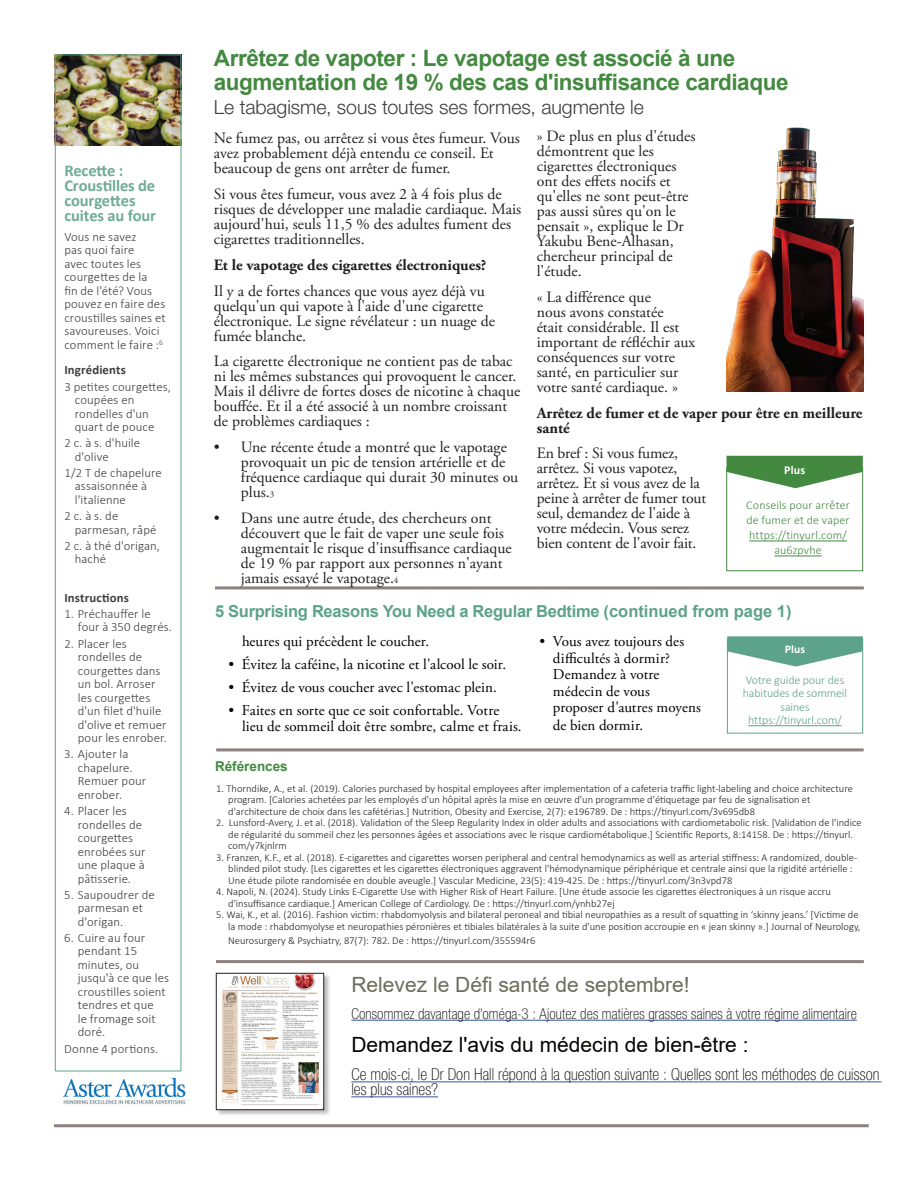
<style>
.page{position:relative;width:918px;height:1188px;background:#fff}
.page>*{position:absolute;margin:0;border:0;box-sizing:border-box;transform-origin:0 0}
.t1{font:700 22.5px/24px "Arial";letter-spacing:-.02em;color:#438940}
.t2{font:21px "Arial";color:#040503}
.t3{font:21px "Arial";color:#6d6c5c}
.t4{font:300 19.5px "Helvetica Neue LT Std";color:#3e3e3f}
.t5{font:100 condensed 16.5px/15px "Helvetica Neue LT Std";letter-spacing:.005em;color:#040503}
.t6{font:700 16.5px "Arial";letter-spacing:-.02em;color:#5da28a}
.t7{font:700 16.5px/15px "Calibri";letter-spacing:-.01em;color:#6fab95}
.t8{font:15.75px/15px "Adobe Garamond Pro";color:#231f20}
.t9{font:700 15.75px/15px "Adobe Garamond Pro";color:#231f20}
.t10{font:15px/16.5px "Adobe Garamond Pro";color:#000}
.t11{font:100 condensed 15px "Helvetica Neue LT Std";letter-spacing:.005em;color:#040503}
.t12{font:700 13.5px "Arial";color:#438940}
.t13{font:300 12.75px/13.5px "Calibri";letter-spacing:.01em;color:#3e3e3f}
.t14{font:700 12.75px "Calibri";letter-spacing:.01em;color:#3e3e3f}
.t15{font:300 12px/15px "Calibri";letter-spacing:.01em;color:#438940;text-align:center}
.t16{font:300 12px/13.5px "Calibri";letter-spacing:-.01em;color:#5da28a;text-align:center}
.t17{font:700 12px "Calibri";color:#fff}
.t18{font:700 11.7px "Calibri";color:#fff}
.t19{font:300 10.5px/11.6px "Calibri";color:#231f20}
.s1{font-size:9px}
</style>
<div class="page">
<div style="left:216px;top:973px;width:115px;height:143px;background:#231f20;opacity:.3"></div>
<img style="left:218px;top:975px;width:104px;height:133px">
<div style="left:216px;top:973px;width:108px;height:137px;border:1px solid #231f20"></div>
<hr style="left:351px;top:1020px;width:506px;height:1px;background:#3853a3">
<hr style="left:351px;top:1081px;width:530px;height:1px;background:#3853a3">
<hr style="left:351px;top:1096px;width:87px;height:1px;background:#3853a3">
<hr style="left:54px;top:1124px;width:815px;height:3px;background:#8e807c">
<img style="left:63px;top:1077px;width:123px;height:27px">
<svg style="left:54px;top:54px;width:128px;height:1018px"></svg>
<hr style="left:216px;top:748px;width:648px;height:3px;background:#8e807c">
<hr style="left:215px;top:586px;width:649px;height:3px;background:#8e807c">
<hr style="left:216px;top:960px;width:648px;height:3px;background:#8e807c">
<hr style="left:748px;top:725px;width:94px;height:1px;background:#5da28a">
<div style="left:727px;top:639px;width:136px;height:94px;border:1px solid #5da28a"></div>
<svg style="left:727px;top:636px;width:136px;height:31px"></svg>
<hr style="left:749px;top:541px;width:98px;height:1px;background:#438940">
<hr style="left:774px;top:556px;width:48px;height:1px;background:#438940">
<div style="left:727px;top:468px;width:136px;height:103px;border:1px solid #438940"></div>
<svg style="left:727px;top:456px;width:136px;height:32px"></svg>
<img style="left:727px;top:127px;width:136px;height:265px">
<h3 class="t7" style="left:64px;top:162px;width:93px">Recette :<br>Croustilles de courgettes cuites au four</h3>
<p class="t13" style="left:64px;top:230px;width:103px">Vous ne savez<br>pas quoi faire<br>avec toutes les courgettes de la<br>fin de l'été? Vous pouvez en faire des croustilles saines et savoureuses. Voici comment le faire :<sup>6</sup></p>
<p class="t14" style="left:64px;top:361px;width:63px">Ingrédients</p>
<p class="t13" style="left:75px;top:379px;width:98px;text-indent:-11px">3 petites courgettes, coupées en rondelles d'un quart de pouce</p>
<p class="t13" style="left:75px;top:436px;width:67px;text-indent:-11px">2 c. à s. d'huile d'olive</p>
<p class="t13" style="left:75px;top:466px;width:89px;text-indent:-11px">1/2 T de chapelure assaisonnée à l'italienne</p>
<p class="t13" style="left:75px;top:509px;width:83px;text-indent:-11px">2 c. à s. de parmesan, râpé</p>
<p class="t13" style="left:75px;top:539px;width:87px;text-indent:-11px">2 c. à thé d'origan, haché</p>
<p class="t14" style="left:64px;top:588px;width:66px">Instructions</p>
<p class="t13" style="left:78px;top:607px;width:96px;text-indent:-14px">1. Préchauffer le four à 350 degrés.</p>
<p class="t13" style="left:78px;top:636px;width:91px;text-indent:-13px">2. Placer les rondelles de courgettes dans un bol. Arroser les courgettes d'un filet d'huile d'olive et remuer pour les enrober.</p>
<p class="t13" style="left:78px;top:747px;width:70px;text-indent:-14px">3. Ajouter la chapelure.<br>Remuer pour enrober.</p>
<p class="t13" style="left:78px;top:804px;width:69px;text-indent:-13px">4. Placer les rondelles de courgettes enrobées sur une plaque à pâtisserie.</p>
<p class="t13" style="left:78px;top:888px;width:78px;text-indent:-14px">5. Saupoudrer de parmesan et d'origan.</p>
<p class="t13" style="left:78px;top:931px;width:93px;text-indent:-14px">6. Cuire au four pendant 15 minutes, ou jusqu'à ce que les croustilles soient tendres et que<br>le fromage soit doré.</p>
<p class="t13" style="left:64px;top:1042px;width:95px">Donne 4 portions.</p>
<h1 class="t1" style="left:214px;top:46px;width:576px">Arrêtez de vapoter : Le vapotage est associé à une augmentation de 19 % des cas d'insuffisance cardiaque</h1>
<h3 class="t4" style="left:214px;top:95px;width:432px">Le tabagisme, sous toutes ses formes, augmente le</h3>
<h3 class="t8" style="left:537px;top:129px;width:160px">» De plus en plus d'études démontrent que les cigarettes électroniques ont des effets nocifs et qu'elles ne sont peut-être pas aussi sûres qu'on le pensait », explique le Dr<br>Yakubu Bene-Alhasan, chercheur principal de l'étude.</h3>
<h3 class="t8" style="left:537px;top:290px;width:160px">« La différence que<br>nous avons constatée<br>était considérable. Il est important de réfléchir aux conséquences sur votre santé, en particulier sur votre santé cardiaque. »</h3>
<h3 class="t9" style="left:537px;top:405px;width:327px">Arrêtez de fumer et de vaper pour être en meilleure santé</h3>
<h3 class="t8" style="left:537px;top:446px;width:171px">En bref : Si vous fumez, arrêtez. Si vous vapotez, arrêtez. Et si vous avez de la peine à arrêter de fumer tout seul, demandez de l'aide à votre médecin. Vous serez bien content de l'avoir fait.</h3>
<h3 class="t8" style="left:214px;top:131px;width:308px">Ne fumez pas, ou arrêtez si vous êtes fumeur. Vous avez probablement déjà entendu ce conseil. Et beaucoup de gens ont arrêter de fumer.</h3>
<h3 class="t8" style="left:214px;top:187px;width:309px">Si vous êtes fumeur, vous avez 2 à 4 fois plus de risques de développer une maladie cardiaque. Mais aujourd'hui, seuls 11,5 % des adultes fument des cigarettes traditionnelles.</h3>
<h3 class="t9" style="left:214px;top:258px;width:274px">Et le vapotage des cigarettes électroniques?</h3>
<h3 class="t8" style="left:214px;top:284px;width:283px">Il y a de fortes chances que vous ayez déjà vu quelqu'un qui vapote à l'aide d'une cigarette électronique. Le signe révélateur : un nuage de fumée blanche.</h3>
<h3 class="t8" style="left:214px;top:354px;width:308px">La cigarette électronique ne contient pas de tabac ni les mêmes substances qui provoquent le cancer.<br>Mais il délivre de fortes doses de nicotine à chaque bouffée. Et il a été associé à un nombre croissant de problèmes cardiaques :</h3>
<h3 class="t8" style="left:241px;top:440px;width:279px;text-indent:-27px">• Une récente étude a montré que le vapotage provoquait un pic de tension artérielle et de fréquence cardiaque qui durait 30 minutes ou plus.<span class="s1">3</span></h3>
<h3 class="t8" style="left:241px;top:511px;width:272px;text-indent:-27px">• Dans une autre étude, des chercheurs ont découvert que le fait de vaper une seule fois augmentait le risque d'insuffisance cardiaque de 19 % par rapport aux personnes n'ayant jamais essayé le vapotage.<span class="s1">4</span></h3>
<p class="t15" style="left:746px;top:498px;width:105px">Conseils pour arrêter de fumer et de vaper https://tinyurl.com/ au6zpvhe</p>
<p class="t17" style="left:784px;top:461px;width:22px">Plus</p>
<h3 class="t6" style="left:215px;top:599px;width:578px">5 Surprising Reasons You Need a Regular Bedtime (continued from page 1)</h3>
<h3 class="t10" style="left:242px;top:634px;width:189px">heures qui précèdent le coucher.</h3>
<h3 class="t10" style="left:229px;top:657px;width:279px">• Évitez la caféine, la nicotine et l'alcool le soir.</h3>
<h3 class="t10" style="left:229px;top:680px;width:270px">• Évitez de vous coucher avec l'estomac plein.</h3>
<h3 class="t10" style="left:242px;top:703px;width:281px;text-indent:-14px">• Faites en sorte que ce soit confortable. Votre lieu de sommeil doit être sombre, calme et frais.</h3>
<h3 class="t10" style="left:553px;top:634px;width:150px;text-indent:-13px">• Vous avez toujours des difficultés à dormir?<br>Demandez à votre médecin de vous proposer d'autres moyens</h3>
<h3 class="t10" style="left:553px;top:718px;width:92px">de bien dormir.</h3>
<p class="t18" style="left:785px;top:641px;width:22px">Plus</p>
<p class="t16" style="left:743px;top:673px;width:106px">Votre guide pour des habitudes de sommeil saines https://tinyurl.com/</p>
<p class="t12" style="left:215px;top:756px;width:74px">Références</p>
<p class="t19" style="left:228px;top:783px;width:626px;text-indent:-12px">1. Thorndike, A., et al. (2019). Calories purchased by hospital employees after implementation of a cafeteria traffic light-labeling and choice architecture program. [Calories achetées par les employés d'un hôpital après la mise en œuvre d'un programme d'étiquetage par feu de signalisation et d'architecture de choix dans les cafétérias.] Nutrition, Obesity and Exercise, 2(7): e196789. De : https://tinyurl.com/3v695db8</p>
<p class="t19" style="left:228px;top:817px;width:635px;text-indent:-12px">2. Lunsford-Avery, J. et al. (2018). Validation of the Sleep Regularity Index in older adults and associations with cardiometabolic risk. [Validation de l'indice de régularité du sommeil chez les personnes âgées et associations avec le risque cardiométabolique.] Scientific Reports, 8:14158. De : https://tinyurl. com/y7kjnlrm</p>
<p class="t19" style="left:228px;top:852px;width:631px;text-indent:-12px">3. Franzen, K.F., et al. (2018). E-cigarettes and cigarettes worsen peripheral and central hemodynamics as well as arterial stiffness: A randomized, double&shy;blinded pilot study. [Les cigarettes et les cigarettes électroniques aggravent l'hémodynamique périphérique et centrale ainsi que la rigidité artérielle :<br>Une étude pilote randomisée en double aveugle.] Vascular Medicine, 23(5): 419-425. De : https://tinyurl.com/3n3vpd78</p>
<p class="t19" style="left:228px;top:886px;width:604px;text-indent:-12px">4. Napoli, N. (2024). Study Links E-Cigarette Use with Higher Risk of Heart Failure. [Une étude associe les cigarettes électroniques à un risque accru d'insuffisance cardiaque.] American College of Cardiology. De : https://tinyurl.com/ynhb27ej</p>
<p class="t19" style="left:216px;top:909px;width:646px;text-align:right">5. Wai, K., et al. (2016). Fashion victim: rhabdomyolysis and bilateral peroneal and tibial neuropathies as a result of squatting in ‘skinny jeans.’ [Victime de la mode : rhabdomyolyse et neuropathies péronières et tibiales bilatérales à la suite d'une position accroupie en « jean skinny ».] Journal of Neurology,</p>
<p class="t19" style="left:228px;top:935px;width:309px">Neurosurgery &amp; Psychiatry, 87(7): 782. De : https://tinyurl.com/355594r6</p>
<h2 class="t3" style="left:351px;top:970px;width:340px">Relevez le Défi santé de septembre!</h2>
<h3 class="t11" style="left:351px;top:1005px;width:507px">Consommez davantage d'oméga-3 : Ajoutez des matières grasses saines à votre régime alimentaire</h3>
<h2 class="t2" style="left:351px;top:1030px;width:399px">Demandez l'avis du médecin de bien-être :</h2>
<h3 class="t5" style="left:351px;top:1067px;width:530px">Ce mois-ci, le Dr Don Hall répond à la question suivante : Quelles sont les méthodes de cuisson les plus saines?</h3>
</div>
